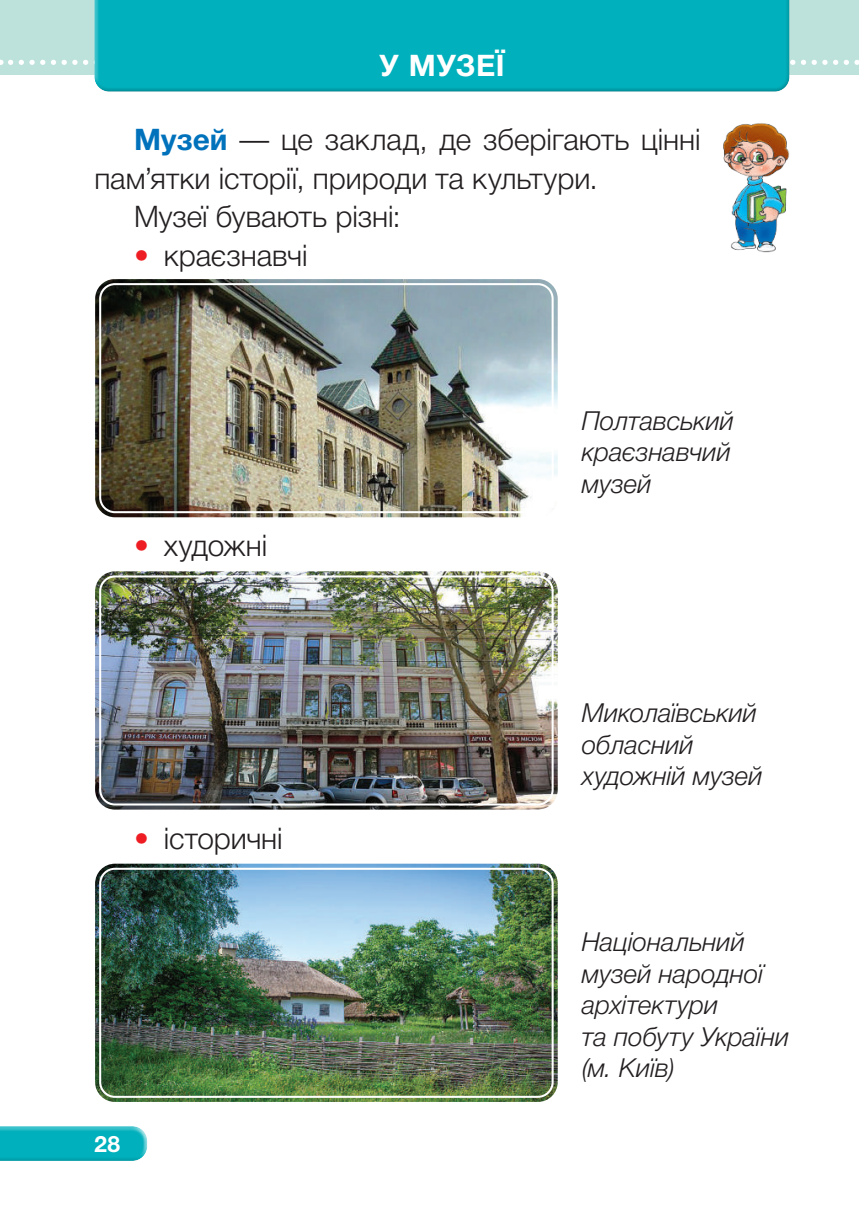
<style>
.page{position:relative;width:859px;height:1231px;background:#fff}
.page>*{position:absolute;margin:0;border:0;box-sizing:border-box;transform-origin:0 0}
.t1{font:300 29.75px "Helvetica Neue Cyr";color:#231f20}
.t2{font:700 29.75px "Helvetica Neue Cyr";letter-spacing:.015em;color:#fff}
.t3{font:italic 300 26.25px/31.5px "Helvetica Neue Cyr";letter-spacing:-.005em;color:#231f20}
.t4{font:700 22.75px "Helvetica Neue Cyr";color:#fff}
.s1{font-weight:700;color:#0072bc}
.s2{color:#ee1d23}
</style>
<div class="page">
<div style="left:0;top:0;width:858px;height:74px;background:#bde2dc"></div>
<div style="left:0;top:1123px;width:150px;height:39px;background:#fff;opacity:.75"></div>
<div style="left:0;top:1123px;width:143px;height:39px;background:#ee1d23;opacity:.2"></div>
<svg style="left:11px;top:60px;width:848px;height:5px"></svg>
<div style="left:92px;top:0;width:698px;height:92px;background:#00b0bc"></div>
<img style="left:95px;top:279px;width:462px;height:238px">
<div style="left:89px;top:273px;width:474px;height:250px;border:2px solid #fff;border-radius:25px"></div>
<div style="left:99px;top:283px;width:454px;height:230px;border:2px solid #fff;border-radius:15px"></div>
<img style="left:95px;top:571px;width:462px;height:238px">
<div style="left:89px;top:565px;width:474px;height:250px;border:2px solid #fff;border-radius:25px"></div>
<div style="left:99px;top:575px;width:454px;height:230px;border:2px solid #fff;border-radius:15px"></div>
<img style="left:95px;top:863px;width:462px;height:238px">
<div style="left:89px;top:857px;width:474px;height:250px;border:2px solid #fff;border-radius:25px"></div>
<div style="left:99px;top:867px;width:454px;height:230px;border:2px solid #fff;border-radius:15px"></div>
<img style="left:723px;top:123px;width:66px;height:130px">
<p class="t2" style="left:379px;top:49px;width:127px">У МУЗЕЇ</p>
<p class="t1" style="left:134px;top:123px;width:567px"><span class="s1">Музей</span> — це заклад, де зберігають цінні</p>
<p class="t1" style="left:94px;top:162px;width:504px">пам’ятки історії, природи та культури.</p>
<p class="t1" style="left:134px;top:200px;width:268px">Музеї бувають різні:</p>
<p class="t1" style="left:134px;top:239px;width:175px"><span class="s2">•</span> краєзнавчі</p>
<p class="t1" style="left:134px;top:529px;width:135px"><span class="s2">•</span> художні</p>
<p class="t1" style="left:134px;top:821px;width:150px"><span class="s2">•</span> історичні</p>
<p class="t4" style="left:94px;top:1130px;width:27px">28</p>
<p class="t3" style="left:581px;top:405px;width:154px">Полтавський краєзнавчий музей</p>
<p class="t3" style="left:581px;top:697px;width:182px">Миколаївський обласний художній музей</p>
<p class="t3" style="left:581px;top:926px;width:209px">Національний музей народної архітектури<br>та побуту України (м. Київ)</p>
</div>
